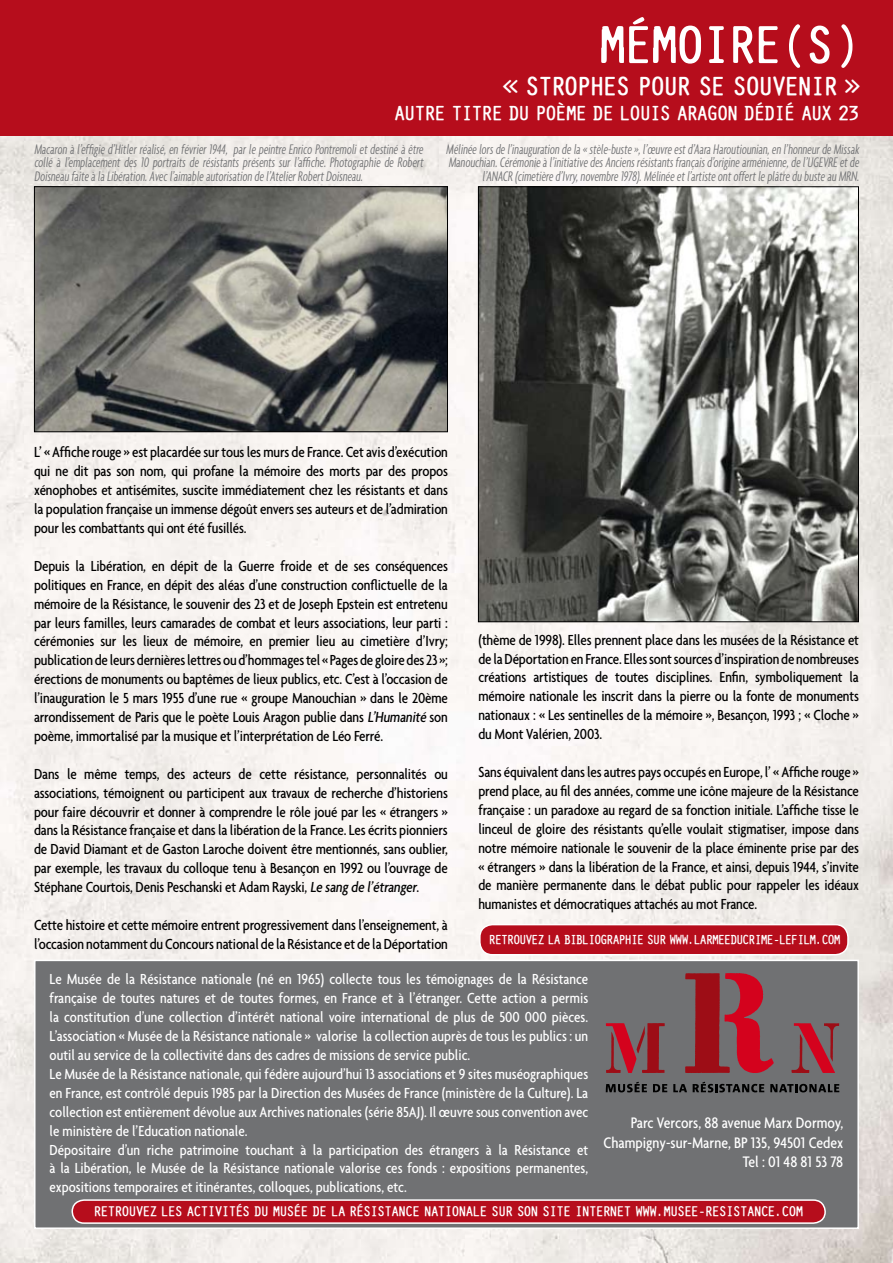
<style>
.page{position:relative;width:893px;height:1263px;background:#fff}
.page>*{position:absolute;margin:0;border:0;box-sizing:border-box;transform-origin:0 0}
.t1{font:54px "Pure Capital";color:#fff}
.t2{font:27px "Pure Capital";color:#fff}
.t3{font:21px "Pure Capital";color:#fff}
.t4{font:500 condensed 16.5px/19.8px "Agenda";color:#fff;text-align:right}
.t5{font:500 condensed 15.75px/18.9px "Agenda";letter-spacing:-.01em;color:#000;text-align:justify}
.t6{font:500 condensed 15.75px/18.9px "Agenda";color:#fff}
.t7{font:300 extra-condensed 15px/13.5px "Agenda";color:#707173;text-align:right}
.t8{font:14.55px "Pure Capital";color:#fff}
.t9{font:13.5px "Pure Capital";color:#fff}
</style>
<div class="page">
<img style="left:0;top:136px;width:893px;height:1127px">
<div style="left:34px;top:960px;width:825px;height:269px;background:#707173;border:2px solid #fff"></div>
<div style="left:0;top:0;width:893px;height:136px;background:#b60d1c"></div>
<svg style="left:685px;top:973px;width:89px;height:100px"></svg>
<svg style="left:606px;top:1023px;width:59px;height:50px"></svg>
<svg style="left:791px;top:1023px;width:48px;height:50px"></svg>
<svg style="left:606px;top:1082px;width:41px;height:10px"></svg>
<svg style="left:653px;top:1084px;width:14px;height:8px"></svg>
<svg style="left:673px;top:1084px;width:14px;height:8px"></svg>
<svg style="left:693px;top:1082px;width:71px;height:10px"></svg>
<svg style="left:770px;top:1084px;width:69px;height:8px"></svg>
<svg style="left:71px;top:1199px;width:755px;height:25px;background:#bd2d39"></svg>
<img style="left:480px;top:188px;width:377px;height:432px">
<img style="left:36px;top:188px;width:410px;height:242px">
<div style="left:34px;top:186px;width:414px;height:246px;border:1px solid #000"></div>
<div style="left:480px;top:924px;width:368px;height:31px;background:#b60d1c;border-radius:13px"></div>
<div style="left:479px;top:924px;width:370px;height:31px;border:2px solid #fff;border-radius:13px"></div>
<h1 class="t1" style="left:600px;top:17px;width:52px">MÉMOIRE</h1>
<h1 class="t1" style="left:781px;top:17px;width:79px">(S)</h1>
<h2 class="t2" style="left:504px;top:72px;width:49px">« STROPHES</h2>
<h2 class="t2" style="left:638px;top:72px;width:14px">POUR</h2>
<h2 class="t2" style="left:699px;top:72px;width:49px">SE SOUVENIR</h2>
<h2 class="t2" style="left:846px;top:72px;width:14px">»</h2>
<h3 class="t3" style="left:395px;top:103px;width:21px">AUTRE</h3>
<h3 class="t3" style="left:452px;top:103px;width:11px">TITRE</h3>
<h3 class="t3" style="left:509px;top:103px;width:132px">DU POÈME DE LOUIS</h3>
<h3 class="t3" style="left:677px;top:103px;width:21px">ARAGON</h3>
<h3 class="t3" style="left:745px;top:103px;width:11px">DÉDIÉ</h3>
<h3 class="t3" style="left:802px;top:103px;width:59px">AUX 23</h3>
<p class="t7" style="left:34px;top:142px;width:393px;text-align:justify">Macaron à l’effigie d’Hitlerréalisé,en février1944, parle peintre Enrico Pontremolietdestiné à être collé à l’emplacement des 10 portraits de résistants présents sur l’affiche. Photographie de Robert Doisneau faite à la Libération.Avecl’aimable autorisation de l’AtelierRobertDoisneau.</p>
<p class="t7" style="left:446px;top:142px;width:417px">Mélinée lorsde l’inauguration de la « stèle-buste »,l’œuvre estd’Aara Haroutiounian,en l’honneurde Missak<br>Manouchian.Cérémonie à l’initiative desAnciensrésistantsfrançaisd’origine arménienne,de l’UGEVRE etde l’ANACR (cimetière d’Ivry,novembre 1978).Mélinée etl’artiste ontoffertle plâtre du buste au MRN.</p>
<p class="t5" style="left:34px;top:443px;width:415px">L’ « Affiche rouge » est placardée sur tous les murs de France. Cet avis d’exécution qui ne dit pas son nom, qui profane la mémoire des morts par des propos xénophobes et antisémites, suscite immédiatement chez les résistants et dans la population française un immense dégoût envers ses auteurs et de l’admiration pour les combattants qui ont été fusillés.</p>
<p class="t5" style="left:34px;top:556px;width:415px">Depuis la Libération, en dépit de la Guerre froide et de ses conséquences politiques en France, en dépit des aléas d’une construction conflictuelle de la mémoire de la Résistance, le souvenir des 23 et de Joseph Epstein est entretenu par leurs familles, leurs camarades de combat et leurs associations, leur parti : cérémonies sur les lieux de mémoire, en premier lieu au cimetière d’Ivry; publication de leurs dernières lettres ou d’hommages tel « Pages de gloire des 23 »; érections de monuments ou baptêmes de lieux publics, etc. C’est à l’occasion de l’inauguration le 5 mars 1955 d’une rue « groupe Manouchian » dans le 20ème arrondissement de Paris que le poète Louis Aragon publie dans L’Humanité son poème, immortalisé par la musique et l’interprétation de Léo Ferré.</p>
<p class="t5" style="left:34px;top:764px;width:415px">Dans le même temps, des acteurs de cette résistance, personnalités ou associations, témoignent ou participent aux travaux de recherche d’historiens pour faire découvrir et donner à comprendre le rôle joué par les « étrangers » dans la Résistance française et dans la libération de la France. Les écrits pionniers de David Diamant et de Gaston Laroche doivent être mentionnés, sans oublier, par exemple, les travaux du colloque tenu à Besançon en 1992 ou l’ouvrage de Stéphane Courtois, Denis Peschanski et Adam Rayski, Le sang de l’étranger.</p>
<p class="t5" style="left:34px;top:915px;width:415px">Cette histoire et cette mémoire entrent progressivement dans l’enseignement, à l’occasion notamment du Concours national de la Résistance et de la Déportation</p>
<p class="t5" style="left:478px;top:630px;width:382px">(thème de 1998). Elles prennent place dans les musées de la Résistance et de la Déportation en France. Elles sont sources d’inspiration de nombreuses créations artistiques de toutes disciplines. Enfin, symboliquement la mémoire nationale les inscrit dans la pierre ou la fonte de monuments nationaux : « Les sentinelles de la mémoire », Besançon, 1993 ; « Cloche » du Mont Valérien, 2003.</p>
<p class="t5" style="left:478px;top:762px;width:382px">Sans équivalent dans les autres pays occupés en Europe, l’ « Affiche rouge » prend place, au fil des années, comme une icône majeure de la Résistance française : un paradoxe au regard de sa fonction initiale. L’affiche tisse le linceul de gloire des résistants qu’elle voulait stigmatiser, impose dans notre mémoire nationale le souvenir de la place éminente prise par des « étrangers » dans la libération de la France, et ainsi, depuis 1944, s’invite de manière permanente dans le débat public pour rappeler les idéaux humanistes et démocratiques attachés au mot France.</p>
<p class="t9" style="left:489px;top:932px;width:13px">RETROUVE</p>
<p class="t9" style="left:538px;top:932px;width:34px">Z LA BIBLIOGRAPHIE</p>
<p class="t9" style="left:647px;top:932px;width:54px">SUR WWW.LARMEEDUCRIME</p>
<p class="t9" style="left:773px;top:932px;width:14px">-LEFILM</p>
<p class="t9" style="left:816px;top:932px;width:13px">.COM</p>
<p class="t6" style="left:50px;top:969px;width:540px">Le Musée de la Résistance nationale (né en 1965) collecte tous les témoignages de la Résistance française de toutes natures et de toutes formes, en France et à l’étranger. Cette action a permis la constitution d’une collection d’intérêt national voire international de plus de 500 000 pièces.<br>L’association « Musée de la Résistance nationale » valorise la collection auprès de tous les publics : un outil au service de la collectivité dans des cadres de missions de service public.<br>Le Musée de la Résistance nationale, qui fédère aujourd’hui 13 associations et 9 sites muséographiques en France, est contrôlé depuis 1985 par la Direction des Musées de France (ministère de la Culture). La collection est entièrement dévolue aux Archives nationales (série 85AJ). Il œuvre sous convention avec le ministère de l’Education nationale.<br>Dépositaire d’un riche patrimoine touchant à la participation des étrangers à la Résistance et à la Libération, le Musée de la Résistance nationale valorise ces fonds : expositions permanentes, expositions temporaires et itinérantes, colloques, publications, etc.</p>
<p class="t4" style="left:604px;top:1112px;width:241px">Parc Vercors, 88 avenue Marx Dormoy,<br>Champigny-sur-Marne, BP 135, 94501 Cedex<br>Tel : 01 48 81 53 78</p>
<p class="t8" style="left:94px;top:1204px;width:15px">RETROUVE</p>
<p class="t8" style="left:150px;top:1204px;width:20px">Z LES</p>
<p class="t8" style="left:187px;top:1204px;width:8px">ACTIVITÉS</p>
<p class="t8" style="left:255px;top:1204px;width:27px">DU MUSÉE</p>
<p class="t8" style="left:313px;top:1204px;width:52px">DE LA RÉSISTANCE</p>
<p class="t8" style="left:424px;top:1204px;width:8px">NATIONALE</p>
<p class="t8" style="left:492px;top:1204px;width:8px">SUR</p>
<p class="t8" style="left:517px;top:1204px;width:8px">SON</p>
<p class="t8" style="left:543px;top:1204px;width:8px">SITE</p>
<p class="t8" style="left:575px;top:1204px;width:8px">INTERNET</p>
<p class="t8" style="left:636px;top:1204px;width:36px">WWW.MUSEE</p>
<p class="t8" style="left:699px;top:1204px;width:15px">-RESISTANCE</p>
<p class="t8" style="left:775px;top:1204px;width:15px">.COM</p>
</div>
